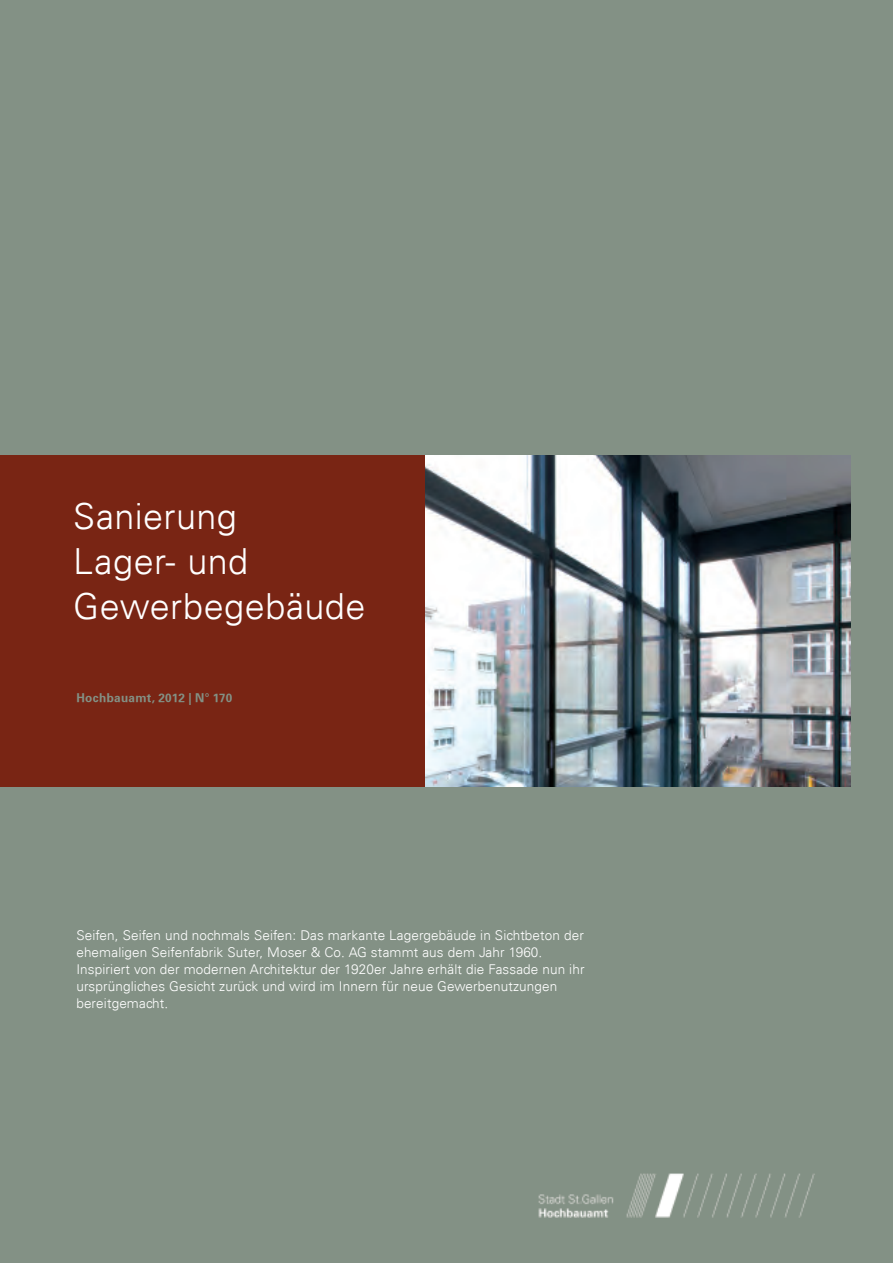
<style>
.page{position:relative;width:893px;height:1263px;background:#fff}
.page>*{position:absolute;margin:0;border:0;box-sizing:border-box;transform-origin:0 0}
.t1{font:300 36px/45px "Univers 45";letter-spacing:.015em;color:#fff}
.t2{font:300 13.5px/17px "Univers 45";letter-spacing:.01em;color:#fff}
.t3{font:700 12px "Univers";letter-spacing:.025em;color:#839185}
</style>
<div class="page">
<div style="left:0;top:0;width:892px;height:1263px;background:#839185"></div>
<div style="left:0;top:455px;width:425px;height:332px;background:#792514"></div>
<img style="left:518px;top:1165px;width:342px;height:78px">
<img style="left:425px;top:455px;width:425px;height:332px">
<h1 class="t1" style="left:73px;top:497px;width:294px">Sanierung<br>Lager- und<br>Gewerbegebäude</h1>
<p class="t3" style="left:76px;top:690px;width:157px">Hochbauamt, 2012 | N° 170</p>
<p class="t2" style="left:76px;top:928px;width:509px">Seifen, Seifen und nochmals Seifen: Das markante Lagergebäude in Sichtbeton der ehemaligen Seifenfabrik Suter, Moser &amp; Co. AG stammt aus dem Jahr 1960.<br>Inspiriert von der modernen Architektur der 1920er Jahre erhält die Fassade nun ihr ursprüngliches Gesicht zurück und wird im Innern für neue Gewerbenutzungen bereitgemacht.</p>
</div>
